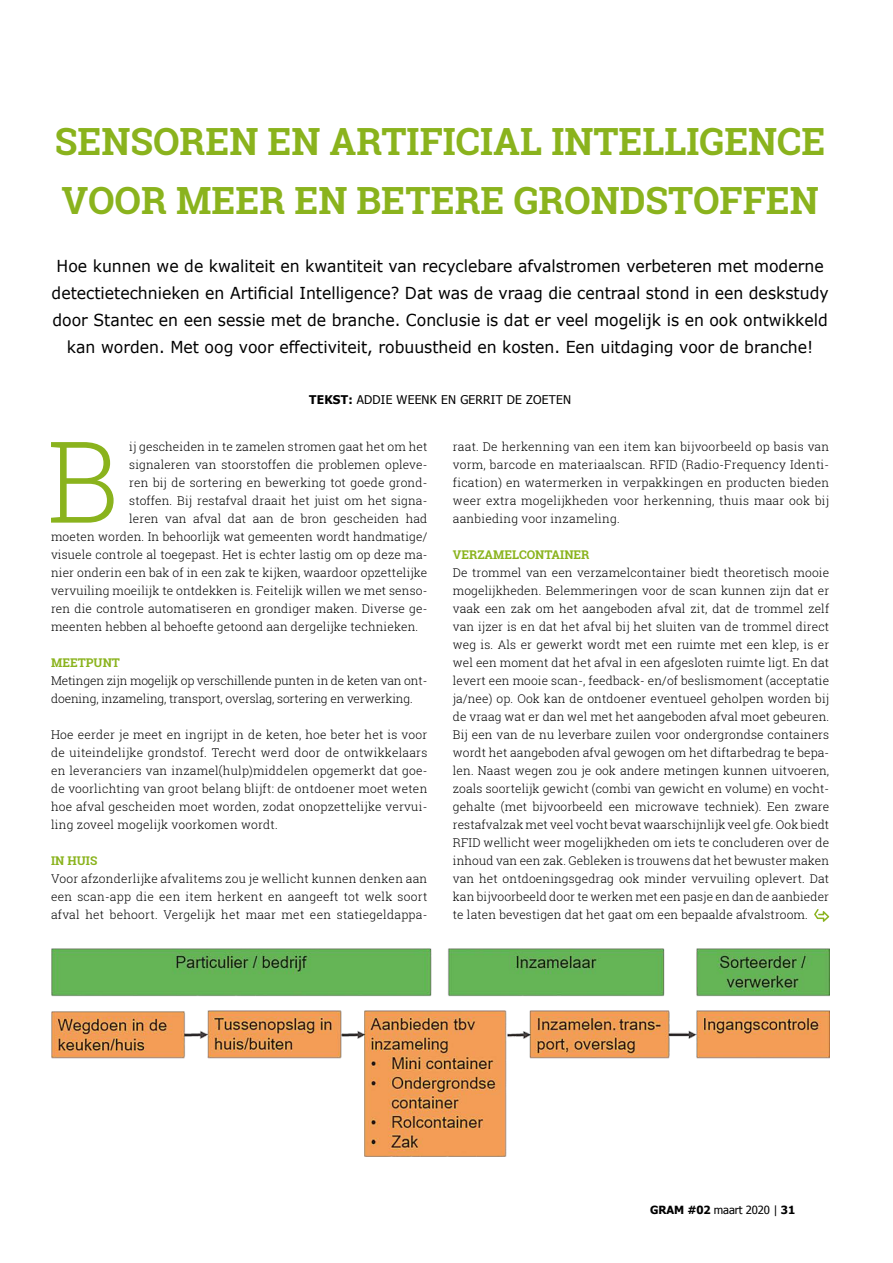
<style>
.page{position:relative;width:893px;height:1263px;background:#fff}
.page>*{position:absolute;margin:0;border:0;box-sizing:border-box;transform-origin:0 0}
.t1{font:300 113.25px "Roboto Slab";color:#8ab31d}
.t2{font:700 37.5px/58.5px "Roboto Slab";color:#8ab31d}
.t3{font:16.5px/27px "Verdana";color:#000;text-align:center;scale:.95 1}
.t4{font:300 12px/18px "Roboto Slab";letter-spacing:.01em;color:#000;text-align:justify}
.t5{font:300 12px/18px "Roboto Slab";letter-spacing:-.01em;color:#000}
.t6{font:12px "Tahoma";letter-spacing:.02em;color:#000}
.t7{font:700 12px "Roboto Slab";color:#8ab31d}
.t8{font:11.25px "Tahoma";letter-spacing:-.01em;color:#000}
.s1{font-weight:700}
</style>
<div class="page">
<svg style="left:814px;top:909px;width:15px;height:13px"></svg>
<img style="left:51px;top:948px;width:778px;height:209px">
<h2 class="t2" style="left:55px;top:112px;width:772px">SENSOREN EN ARTIFICIAL INTELLIGENCE<br>VOOR MEER EN BETERE GRONDSTOFFEN</h2>
<p class="t3" style="left:52px;top:252px;width:820px">Hoe kunnen we de kwaliteit en kwantiteit van recyclebare afvalstromen verbeteren met moderne detectietechnieken en Artificial Intelligence? Dat was de vraag die centraal stond in een deskstudy door Stantec en een sessie met de branche. Conclusie is dat er veel mogelijk is en ook ontwikkeld kan worden. Met oog voor effectiviteit, robuustheid en kosten. Een uitdaging voor de branche!</p>
<p class="t6" style="left:309px;top:391px;width:263px"><span class="s1">TEKST:</span> ADDIE WEENK EN GERRIT DE ZOETEN</p>
<p class="t4" style="left:453px;top:437px;width:378px">raat. De herkenning van een item kan bijvoorbeeld op basis van vorm, barcode en materiaalscan. RFID (Radio-Frequency Identi&shy;fication) en watermerken in verpakkingen en producten bieden weer extra mogelijkheden voor herkenning, thuis maar ook bij aanbieding voor inzameling.</p>
<p class="t7" style="left:453px;top:546px;width:138px">VERZAMELCONTAINER</p>
<p class="t4" style="left:453px;top:563px;width:378px">De trommel van een verzamelcontainer biedt theoretisch mooie mogelijkheden. Belemmeringen voor de scan kunnen zijn dat er vaak een zak om het aangeboden afval zit, dat de trommel zelf van ijzer is en dat het afval bij het sluiten van de trommel direct weg is. Als er gewerkt wordt met een ruimte met een klep, is er wel een moment dat het afval in een afgesloten ruimte ligt. En dat levert een mooie scan-, feedback- en/of beslismoment (acceptatie ja/nee) op. Ook kan de ontdoener eventueel geholpen worden bij de vraag wat er dan wel met het aangeboden afval moet gebeuren.<br>Bij een van de nu leverbare zuilen voor ondergrondse containers wordt het aangeboden afval gewogen om het diftarbedrag te bepa&shy;len. Naast wegen zou je ook andere metingen kunnen uitvoeren, zoals soortelijk gewicht (combi van gewicht en volume) en vocht&shy;gehalte (met bijvoorbeeld een microwave techniek). Een zware restafvalzak met veel vocht bevat waarschijnlijk veel gfe. Ook biedt RFID wellicht weer mogelijkheden om iets te concluderen over de inhoud van een zak. Gebleken is trouwens dat het bewuster maken van het ontdoeningsgedrag ook minder vervuiling oplevert. Dat kan bijvoorbeeld door te werken met een pasje en dan de aanbieder te laten bevestigen dat het gaat om een bepaalde afvalstroom.</p>
<h1 class="t1" style="left:47px;top:404px;width:75px">B</h1>
<p class="t4" style="left:129px;top:437px;width:300px">ij gescheiden in te zamelen stromen gaat het om het</p>
<p class="t4" style="left:129px;top:455px;width:300px">signaleren van stoorstoffen die problemen opleve-</p>
<p class="t4" style="left:129px;top:473px;width:300px">ren bij de sortering en bewerking tot goede grond-</p>
<p class="t4" style="left:129px;top:491px;width:300px">stoffen. Bij restafval draait het juist om het signa-</p>
<p class="t4" style="left:129px;top:509px;width:300px">leren van afval dat aan de bron gescheiden had</p>
<p class="t4" style="left:51px;top:527px;width:378px">moeten worden. In behoorlijk wat gemeenten wordt handmatige/</p>
<p class="t4" style="left:51px;top:545px;width:378px">visuele controle al toegepast. Het is echter lastig om op deze ma-</p>
<p class="t4" style="left:51px;top:563px;width:378px">nier onderin een bak of in een zak te kijken, waardoor opzettelijke</p>
<p class="t4" style="left:51px;top:581px;width:378px">vervuiling moeilijk te ontdekken is. Feitelijk willen we met senso-</p>
<p class="t4" style="left:51px;top:599px;width:378px">ren die controle automatiseren en grondiger maken. Diverse ge-</p>
<p class="t4" style="left:51px;top:617px;width:369px">meenten hebben al behoefte getoond aan dergelijke technieken.</p>
<p class="t7" style="left:51px;top:654px;width:70px">MEETPUNT</p>
<p class="t5" style="left:51px;top:671px;width:378px">Metingen zijn mogelijk op verschillende punten in de keten van ont&shy;doening, inzameling, transport, overslag, sortering en verwerking.</p>
<p class="t4" style="left:51px;top:725px;width:378px">Hoe eerder je meet en ingrijpt in de keten, hoe beter het is voor de uiteindelijke grondstof. Terecht werd door de ontwikkelaars en leveranciers van inzamel(hulp)middelen opgemerkt dat goe&shy;de voorlichting van groot belang blijft: de ontdoener moet weten hoe afval gescheiden moet worden, zodat onopzettelijke vervui&shy;ling zoveel mogelijk voorkomen wordt.</p>
<p class="t7" style="left:51px;top:852px;width:48px">IN HUIS</p>
<p class="t4" style="left:51px;top:869px;width:378px">Voor afzonderlijke afvalitems zou je wellicht kunnen denken aan een scan-app die een item herkent en aangeeft tot welk soort afval het behoort. Vergelijk het maar met een statiegeldappa-</p>
<p class="t8" style="left:650px;top:1202px;width:146px"><span class="s1">GRAM #02</span> maart 2020 | <span class="s1">31</span></p>
</div>
